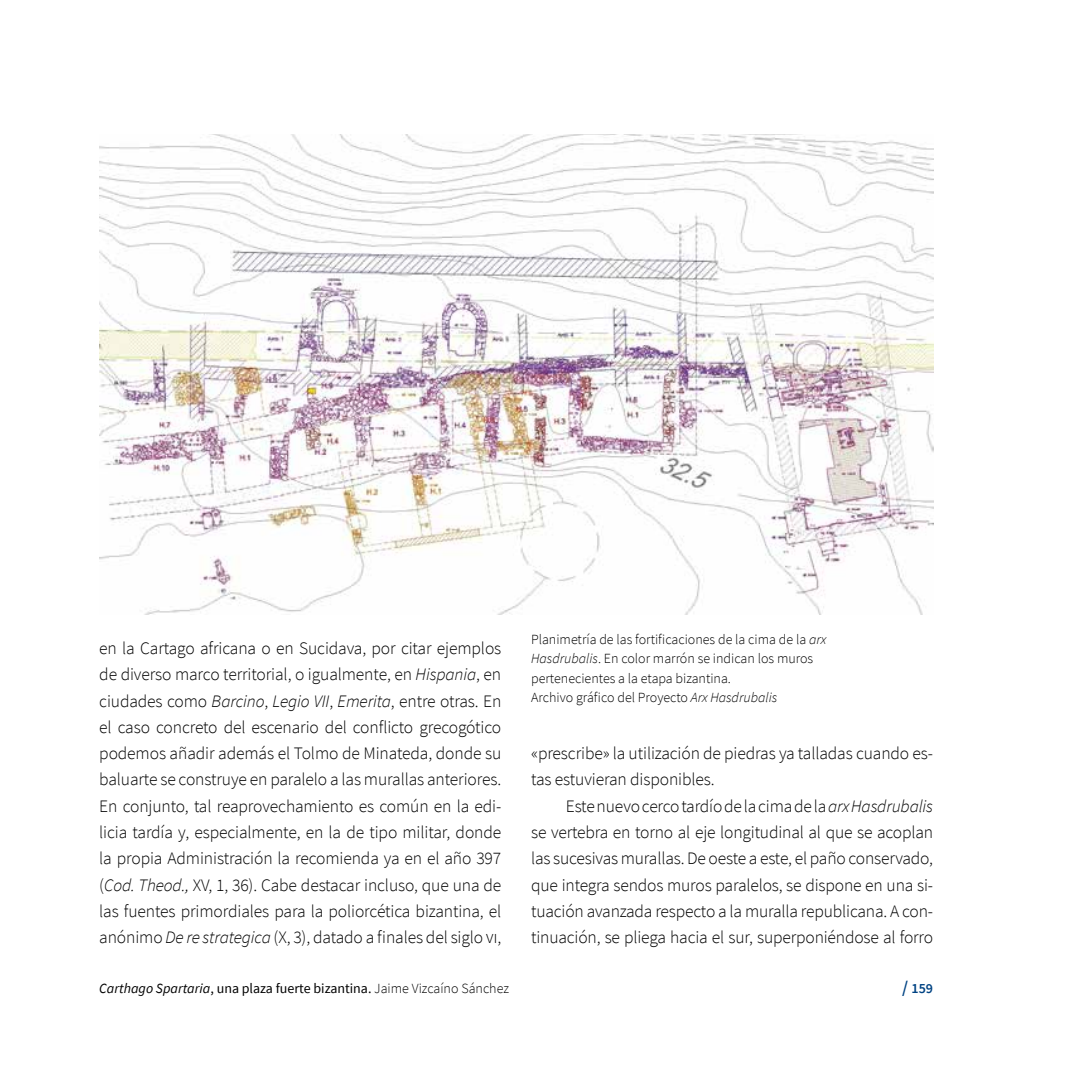
<style>
.page{position:relative;width:1092px;height:1092px;background:#fff}
.page>*{position:absolute;margin:0;border:0;box-sizing:border-box;transform-origin:0 0}
.t1{font:300 17.5px/26.2px "Source Sans Pro";letter-spacing:-.005em;color:#000;text-align:justify}
.t2{font:300 14px/19.2px "Source Sans Pro";color:#000}
.t3{font:14px "Source Sans Pro";color:#000}
.t4{font:600 14px "Source Sans Pro";color:#004383}
.s1{font-style:italic}
.s2{font-weight:300}
.s3{font-size:17.5px}
</style>
<div class="page">
<img style="left:99px;top:134px;width:834px;height:480px">
<p class="t1" style="left:99px;top:635px;width:403px">en la Cartago africana o en Sucidava, por citar ejemplos de diverso marco territorial, o igualmente, en <span class="s1">Hispania</span>, en ciudades como <span class="s1">Barcino</span>, <span class="s1">Legio VII</span>, <span class="s1">Emerita</span>, entre otras. En el caso concreto del escenario del conflicto grecogótico podemos añadir además el Tolmo de Minateda, donde su baluarte se construye en paralelo a las murallas anteriores.<br>En conjunto, tal reaprovechamiento es común en la edi&shy;licia tardía y, especialmente, en la de tipo militar, donde la propia Administración la recomienda ya en el año 397 (<span class="s1">Cod. Theod.,</span> XV, 1, 36). Cabe destacar incluso, que una de las fuentes primordiales para la poliorcética bizantina, el anónimo <span class="s1">De re strategica</span> (X, 3), datado a finales del siglo vi,</p>
<p class="t2" style="left:531px;top:629px;width:297px">Planimetría de las fortificaciones de la cima de la <span class="s1">arx Hasdrubalis</span>. En color marrón se indican los muros pertenecientes a la etapa bizantina.<br>Archivo gráfico del Proyecto <span class="s1">Arx Hasdrubalis</span></p>
<p class="t1" style="left:531px;top:740px;width:403px">«prescribe» la utilización de piedras ya talladas cuando es&shy;tas estuvieran disponibles.</p>
<p class="t1" style="left:531px;top:792px;width:403px;text-indent:35px">Este nuevo cerco tardío de la cima de la <span class="s1">arx Hasdrubalis </span>se vertebra en torno al eje longitudinal al que se acoplan las sucesivas murallas. De oeste a este, el paño conservado, que integra sendos muros paralelos, se dispone en una si&shy;tuación avanzada respecto a la muralla republicana. A con&shy;tinuación, se pliega hacia el sur, superponiéndose al forro</p>
<p class="t3" style="left:99px;top:979px;width:411px"><span class="s1">Carthago Spartaria</span>, una plaza fuerte bizantina. <span class="s2">Jaime Vizcaíno Sánchez</span></p>
<p class="t4" style="left:902px;top:978px;width:33px"><span class="s3">/</span> 159</p>
</div>
